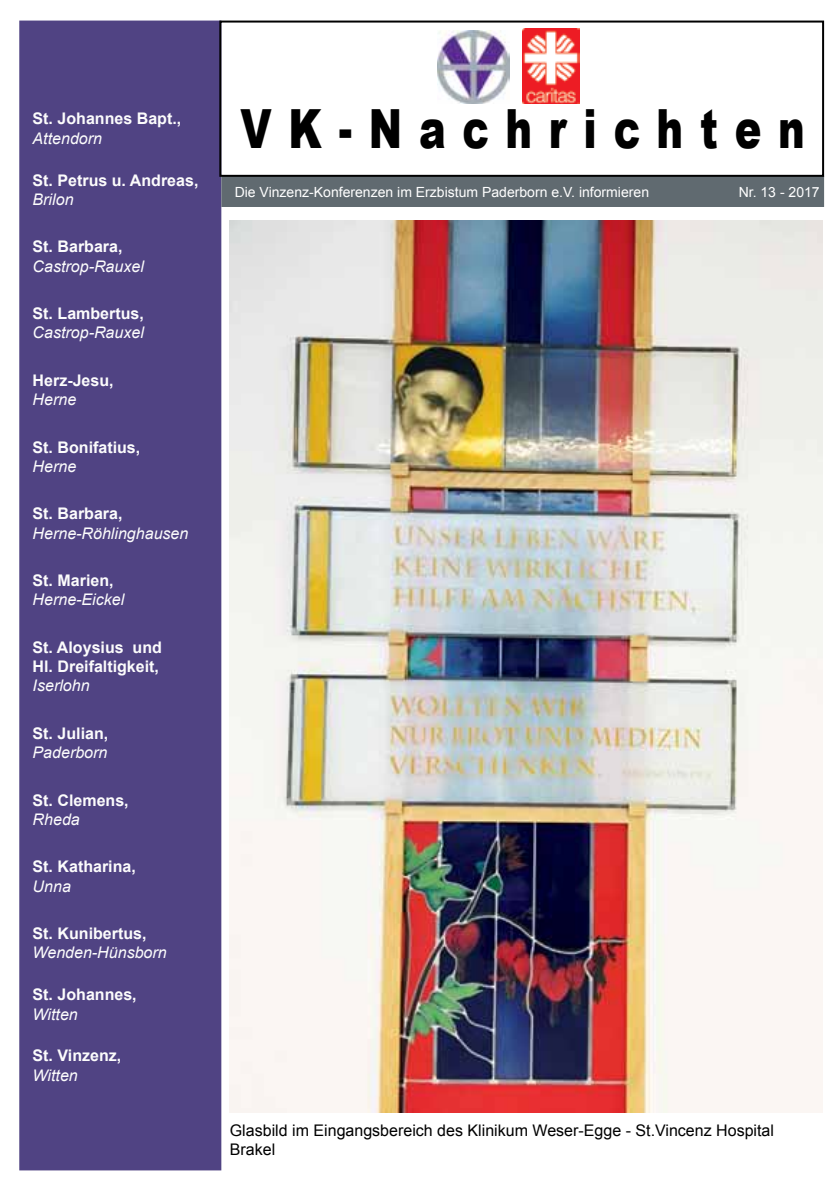
<style>
.page{position:relative;width:840px;height:1191px;background:#fff}
.page>*{position:absolute;margin:0;border:0;box-sizing:border-box;transform-origin:0 0}
.t1{font:900 54px "Arial";letter-spacing:.42em;color:#000;scale:.74 1}
.t2{font:700 16px/19.2px "Arial";color:#fcfcfc}
.t3{font:italic 16px "Arial";color:#fcfcfc}
.t4{font:16px/19.2px "Arial";color:#000}
.t5{font:14px "Arial";color:#fff}
</style>
<div class="page">
<div style="left:20px;top:22px;width:200px;height:1147px;background:#504383"></div>
<div style="left:19px;top:21px;width:202px;height:1149px;border:2px solid #504383"></div>
<img style="left:437px;top:30px;width:72px;height:73px">
<img style="left:522px;top:28px;width:57px;height:75px">
<div style="left:222px;top:177px;width:600px;height:29px;background:#606a70"></div>
<div style="left:221px;top:176px;width:602px;height:31px;border:2px solid #606a70"></div>
<div style="left:219px;top:21px;width:604px;height:156px;border:2px solid #000"></div>
<img style="left:230px;top:220px;width:592px;height:893px">
<p class="t2" style="left:33px;top:110px;width:150px">St. Johannes Bapt.,</p>
<p class="t3" style="left:33px;top:128px;width:71px">Attendorn</p>
<p class="t2" style="left:33px;top:171px;width:167px">St. Petrus u. Andreas,</p>
<p class="t3" style="left:33px;top:189px;width:42px">Brilon</p>
<p class="t2" style="left:33px;top:237px;width:91px">St. Barbara,</p>
<p class="t3" style="left:33px;top:255px;width:113px">Castrop-Rauxel</p>
<p class="t2" style="left:33px;top:304px;width:113px">St. Lambertus,</p>
<p class="t3" style="left:33px;top:322px;width:113px">Castrop-Rauxel</p>
<p class="t2" style="left:33px;top:371px;width:82px">Herz-Jesu,</p>
<p class="t3" style="left:33px;top:389px;width:45px">Herne</p>
<p class="t2" style="left:33px;top:438px;width:109px">St. Bonifatius,</p>
<p class="t3" style="left:33px;top:456px;width:45px">Herne</p>
<p class="t2" style="left:33px;top:504px;width:91px">St. Barbara,</p>
<p class="t3" style="left:33px;top:522px;width:157px">Herne-Röhlinghausen</p>
<p class="t2" style="left:33px;top:571px;width:82px">St. Marien,</p>
<p class="t3" style="left:33px;top:589px;width:93px">Herne-Eickel</p>
<p class="t2" style="left:33px;top:638px;width:131px">St. Aloysius und<br>Hl. Dreifaltigkeit,</p>
<p class="t3" style="left:33px;top:675px;width:58px">Iserlohn</p>
<p class="t2" style="left:33px;top:724px;width:77px">St. Julian,</p>
<p class="t3" style="left:33px;top:742px;width:76px">Paderborn</p>
<p class="t2" style="left:33px;top:791px;width:98px">St. Clemens,</p>
<p class="t3" style="left:33px;top:809px;width:49px">Rheda</p>
<p class="t2" style="left:33px;top:857px;width:105px">St. Katharina,</p>
<p class="t3" style="left:33px;top:875px;width:40px">Unna</p>
<p class="t2" style="left:33px;top:924px;width:115px">St. Kunibertus,</p>
<p class="t3" style="left:33px;top:942px;width:135px">Wenden-Hünsborn</p>
<p class="t2" style="left:33px;top:985px;width:106px">St. Johannes,</p>
<p class="t3" style="left:33px;top:1003px;width:47px">Witten</p>
<p class="t2" style="left:33px;top:1046px;width:90px">St. Vinzenz,</p>
<p class="t3" style="left:33px;top:1064px;width:47px">Witten</p>
<h1 class="t1" style="left:240px;top:89px;width:763px">VK-Nachrichten</h1>
<p class="t5" style="left:234px;top:182px;width:415px">Die Vinzenz-Konferenzen im Erzbistum Paderborn e.V. informieren</p>
<p class="t5" style="left:738px;top:182px;width:82px">Nr. 13 - 2017</p>
<p class="t4" style="left:230px;top:1121px;width:545px">Glasbild im Eingangsbereich des Klinikum Weser-Egge - St.Vincenz Hospital<br>Brakel</p>
</div>
